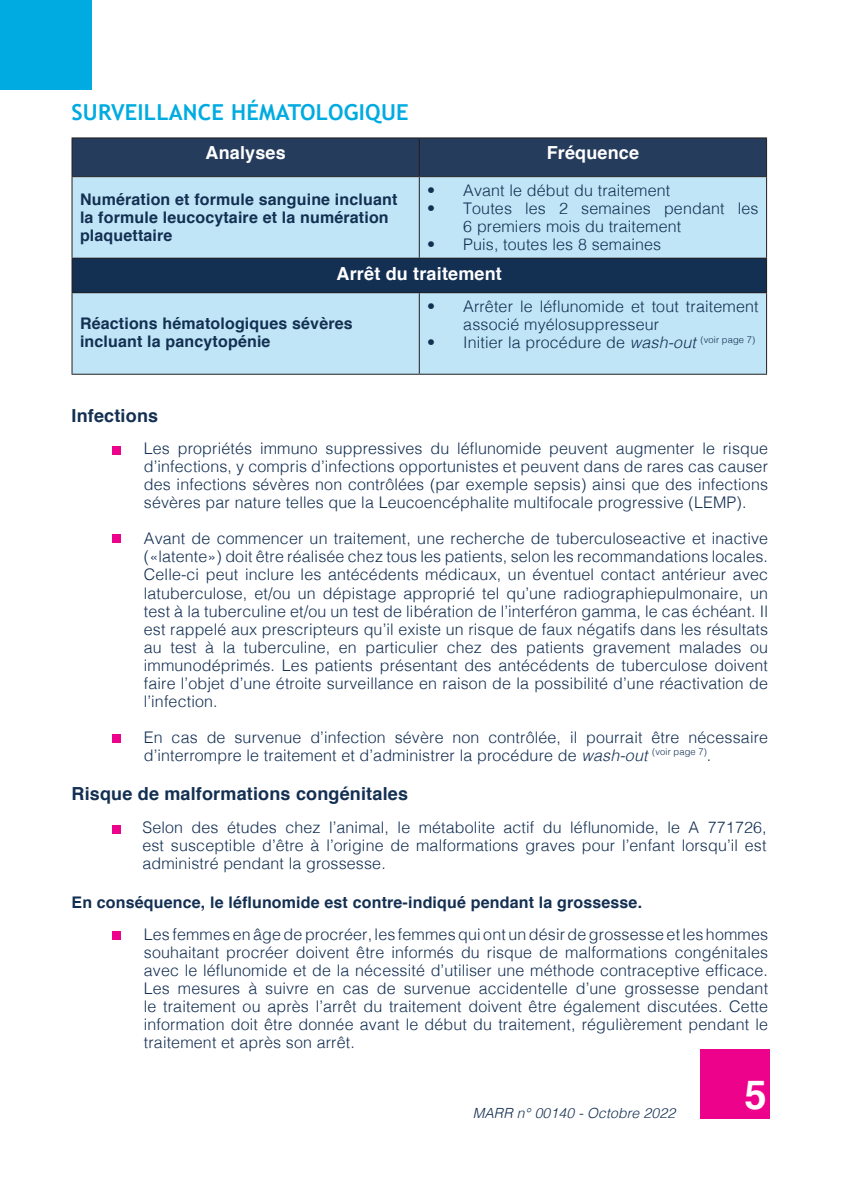
<style>
.page{position:relative;width:843px;height:1190px;background:#fff}
.page>*{position:absolute;margin:0;border:0;box-sizing:border-box;transform-origin:0 0}
.t1{font:700 40px "Helvetica";color:#fff}
.t2{font:700 22px "Trebuchet MS";letter-spacing:.01em;color:#00abe1}
.t3{font:700 18px "Helvetica";letter-spacing:.01em;color:#132f52}
.t4{font:700 18px "Helvetica";letter-spacing:.01em;color:#fff}
.t5{font:300 16px/18px "Helvetica";letter-spacing:.01em;color:#132f52;text-align:justify}
.t6{font:700 16px/18px "Helvetica";letter-spacing:.01em;color:#132f52}
.t7{font:italic 300 14px "Helvetica";letter-spacing:.01em;color:#132f52}
.s1{font-style:italic}
</style>
<div class="page">
<div style="left:700px;top:1048px;width:69px;height:70px;background:#ed028c"></div>
<div style="left:72px;top:138px;width:694px;height:38px;background:#263c5d"></div>
<div style="left:72px;top:177px;width:694px;height:197px;background:#c0e5f6"></div>
<div style="left:72px;top:258px;width:694px;height:35px;background:#132f52"></div>
<hr style="left:71px;top:137px;width:348px;height:1px;background:#231f20">
<hr style="left:71px;top:138px;width:1px;height:38px;background:#231f20">
<hr style="left:419px;top:137px;width:348px;height:1px;background:#231f20">
<hr style="left:419px;top:138px;width:1px;height:38px;background:#231f20">
<hr style="left:766px;top:138px;width:1px;height:38px;background:#231f20">
<hr style="left:71px;top:176px;width:348px;height:1px;background:#231f20">
<hr style="left:71px;top:177px;width:1px;height:81px;background:#231f20">
<hr style="left:71px;top:258px;width:348px;height:1px;background:#231f20">
<hr style="left:71px;top:259px;width:1px;height:33px;background:#231f20">
<hr style="left:71px;top:292px;width:348px;height:1px;background:#231f20">
<hr style="left:71px;top:293px;width:1px;height:81px;background:#231f20">
<hr style="left:71px;top:374px;width:348px;height:1px;background:#231f20">
<hr style="left:419px;top:176px;width:348px;height:1px;background:#231f20">
<hr style="left:419px;top:177px;width:1px;height:81px;background:#231f20">
<hr style="left:766px;top:177px;width:1px;height:81px;background:#231f20">
<hr style="left:766px;top:259px;width:1px;height:33px;background:#231f20">
<hr style="left:419px;top:293px;width:1px;height:81px;background:#231f20">
<hr style="left:766px;top:293px;width:1px;height:81px;background:#231f20">
<hr style="left:419px;top:258px;width:348px;height:1px;background:#231f20">
<hr style="left:419px;top:292px;width:348px;height:1px;background:#231f20">
<hr style="left:419px;top:374px;width:348px;height:1px;background:#231f20">
<div style="left:0;top:0;width:91px;height:90px;background:#00abe1"></div>
<div style="left:112px;top:447px;width:8px;height:8px;background:#ed028c"></div>
<div style="left:112px;top:535px;width:8px;height:8px;background:#ed028c"></div>
<div style="left:112px;top:734px;width:8px;height:9px;background:#ed028c"></div>
<div style="left:112px;top:825px;width:8px;height:8px;background:#ed028c"></div>
<div style="left:112px;top:931px;width:8px;height:9px;background:#ed028c"></div>
<p class="t2" style="left:71px;top:99px;width:339px">SURVEILLANCE HÉMATOLOGIQUE</p>
<p class="t4" style="left:205px;top:139px;width:82px">Analyses</p>
<p class="t4" style="left:546px;top:139px;width:94px">Fréquence</p>
<p class="t6" style="left:80px;top:190px;width:319px">Numération et formule sanguine incluant la formule leucocytaire et la numération plaquettaire</p>
<p class="t5" style="left:427px;top:180px;width:244px">• Avant le début du traitement</p>
<p class="t5" style="left:463px;top:198px;width:297px;text-indent:-36px">• Toutes les 2 semaines pendant les<br>6 premiers mois du traitement</p>
<p class="t5" style="left:427px;top:234px;width:235px">• Puis, toutes les 8 semaines</p>
<p class="t4" style="left:336px;top:259px;width:167px">Arrêt du traitement</p>
<p class="t6" style="left:80px;top:314px;width:274px">Réactions hématologiques sévères incluant la pancytopénie</p>
<p class="t5" style="left:463px;top:296px;width:297px;text-indent:-36px">• Arrêter le léflunomide et tout traitement associé myélosuppresseur</p>
<p class="t5" style="left:427px;top:332px;width:329px">• Initier la procédure de <span class="s1">wash-out</span> <sup>(voir</sup> <sup>page</sup> <sup>7)</sup></p>
<p class="t3" style="left:71px;top:401px;width:88px">Infections</p>
<p class="t5" style="left:144px;top:438px;width:625px">Les propriétés immuno suppressives du léflunomide peuvent augmenter le risque d’infections, y compris d’infections opportunistes et peuvent dans de rares cas causer des infections sévères non contrôlées (par exemple sepsis) ainsi que des infections sévères par nature telles que la Leucoencéphalite multifocale progressive (LEMP).</p>
<p class="t5" style="left:144px;top:528px;width:625px">Avant de commencer un traitement, une recherche de tuberculoseactive et inactive («latente») doit être réalisée chez tous les patients, selon les recommandations locales.<br>Celle-ci peut inclure les antécédents médicaux, un éventuel contact antérieur avec latuberculose, et/ou un dépistage approprié tel qu’une radiographiepulmonaire, un test à la tuberculine et/ou un test de libération de l’interféron gamma, le cas échéant. Il est rappelé aux prescripteurs qu’il existe un risque de faux négatifs dans les résultats au test à la tuberculine, en particulier chez des patients gravement malades ou immunodéprimés. Les patients présentant des antécédents de tuberculose doivent faire l’objet d’une étroite surveillance en raison de la possibilité d’une réactivation de l’infection.</p>
<p class="t5" style="left:144px;top:726px;width:625px">En cas de survenue d’infection sévère non contrôlée, il pourrait être nécessaire d’interrompre le traitement et d’administrer la procédure de <span class="s1">wash-out</span> <sup>(voir</sup> <sup>page</sup> <sup>7)</sup>.</p>
<p class="t3" style="left:71px;top:779px;width:338px">Risque de malformations congénitales</p>
<p class="t5" style="left:142px;top:817px;width:625px">Selon des études chez l’animal, le métabolite actif du léflunomide, le A 771726, est susceptible d’être à l’origine de malformations graves pour l’enfant lorsqu’il est administré pendant la grossesse.</p>
<p class="t6" style="left:71px;top:893px;width:572px">En conséquence, le léflunomide est contre-indiqué pendant la grossesse.</p>
<p class="t5" style="left:144px;top:924px;width:625px">Les femmes en âge de procréer, les femmes qui ont un désir de grossesse et les hommes souhaitant procréer doivent être informés du risque de malformations congénitales avec le léflunomide et de la nécessité d’utiliser une méthode contraceptive efficace.<br>Les mesures à suivre en cas de survenue accidentelle d’une grossesse pendant le traitement ou après l’arrêt du traitement doivent être également discutées. Cette information doit être donnée avant le début du traitement, régulièrement pendant le traitement et après son arrêt.</p>
<p class="t7" style="left:472px;top:1100px;width:204px">MARR n° 00140 - Octobre 2022</p>
<p class="t1" style="left:744px;top:1062px;width:24px">5</p>
</div>
